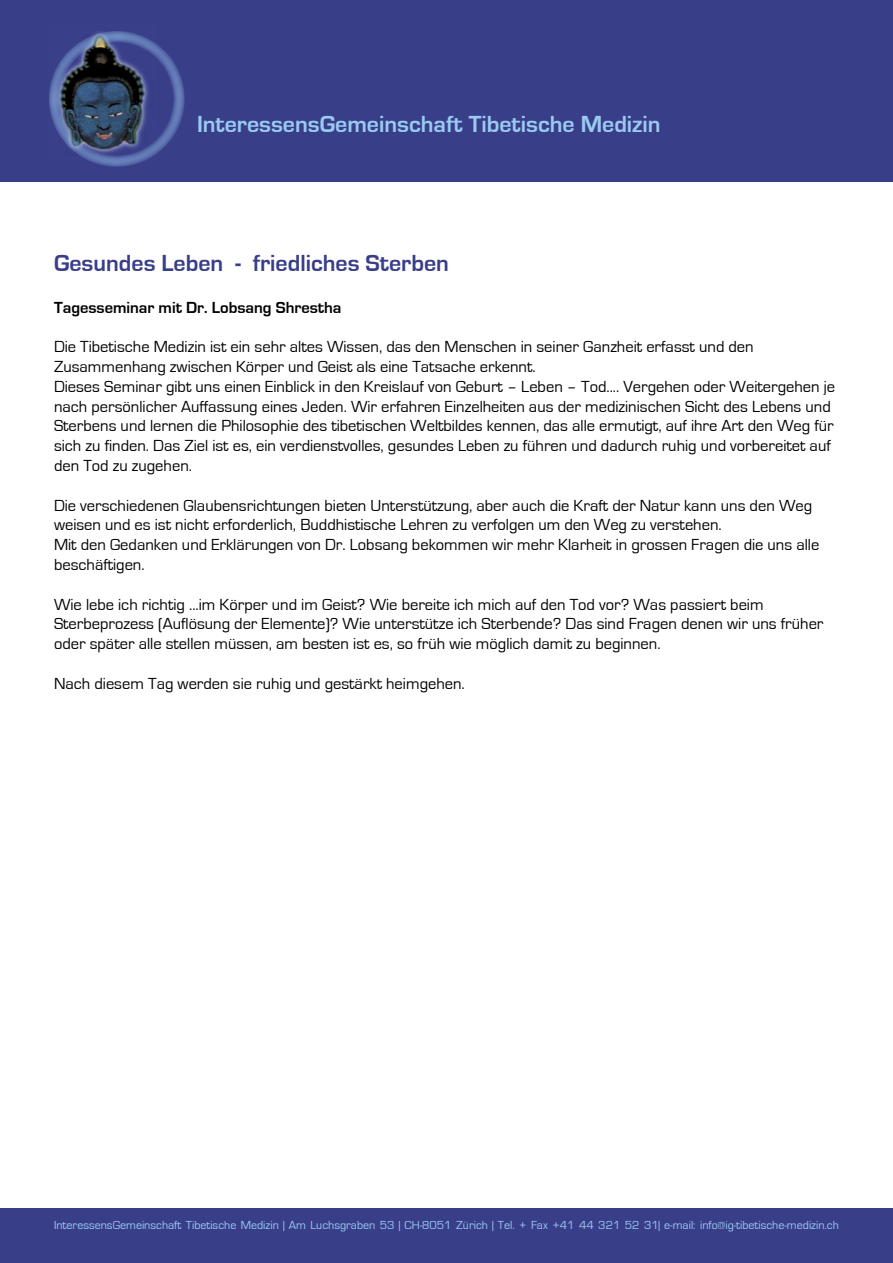
<style>
.page{position:relative;width:893px;height:1263px;background:#fff}
.page>*{position:absolute;margin:0;border:0;box-sizing:border-box;transform-origin:0 0}
.t1{font:700 24px "Eurostile";color:#9acaf1}
.t2{font:700 24px "Eurostile";color:#393e89}
.Text1{font:16.5px/19.8px "Eurostile";color:#000}
.Text1-2{font:700 16.5px "Eurostile";color:#000}
.t3{font:12px "Eurostile";color:#9acaf1}
</style>
<div class="page">
<div style="left:0;top:0;width:893px;height:181px;background:#393e89"></div>
<img style="left:49px;top:31px;width:108px;height:123px">
<div style="left:49px;top:31px;width:136px;height:136px;border:12px solid #9acaf1;border-radius:50%"></div>
<div style="left:0;top:1209px;width:893px;height:54px;background:#393e89"></div>
<p class="t1" style="left:197px;top:111px;width:465px">InteressensGemeinschaft Tibetische Medizin</p>
<p class="t2" style="left:54px;top:250px;width:396px">Gesundes Leben - friedliches Sterben</p>
<p class="Text1-2" style="left:54px;top:298px;width:289px">Tagesseminar mit Dr. Lobsang Shrestha</p>
<p class="Text1" style="left:54px;top:337px;width:783px">Die Tibetische Medizin ist ein sehr altes Wissen, das den Menschen in seiner Ganzheit erfasst und den Zusammenhang zwischen Körper und Geist als eine Tatsache erkennt.<br>Dieses Seminar gibt uns einen Einblick in den Kreislauf von Geburt – Leben – Tod.... Vergehen oder Weitergehen je nach persönlicher Auffassung eines Jeden. Wir erfahren Einzelheiten aus der medizinischen Sicht des Lebens und Sterbens und lernen die Philosophie des tibetischen Weltbildes kennen, das alle ermutigt, auf ihre Art den Weg für sich zu finden. Das Ziel ist es, ein verdienstvolles, gesundes Leben zu führen und dadurch ruhig und vorbereitet auf den Tod zu zugehen.</p>
<p class="Text1" style="left:54px;top:496px;width:760px">Die verschiedenen Glaubensrichtungen bieten Unterstützung, aber auch die Kraft der Natur kann uns den Weg weisen und es ist nicht erforderlich, Buddhistische Lehren zu verfolgen um den Weg zu verstehen.</p>
<p class="Text1" style="left:54px;top:535px;width:767px">Mit den Gedanken und Erklärungen von Dr. Lobsang bekommen wir mehr Klarheit in grossen Fragen die uns alle beschäftigen.</p>
<p class="Text1" style="left:54px;top:595px;width:771px">Wie lebe ich richtig ...im Körper und im Geist? Wie bereite ich mich auf den Tod vor? Was passiert beim<br>Sterbeprozess (Auflösung der Elemente)? Wie unterstütze ich Sterbende? Das sind Fragen denen wir uns früher oder später alle stellen müssen, am besten ist es, so früh wie möglich damit zu beginnen.</p>
<p class="Text1" style="left:54px;top:674px;width:412px">Nach diesem Tag werden sie ruhig und gestärkt heimgehen.</p>
<p class="t3" style="left:54px;top:1218px;width:786px">InteressensGemeinschaft Tibetische Medizin | Am Luchsgraben 53 | CH-8051 Zürich | Tel. + Fax +41 44 321 52 31| e-mail: info@ig-tibetische-medizin.ch</p>
</div>
